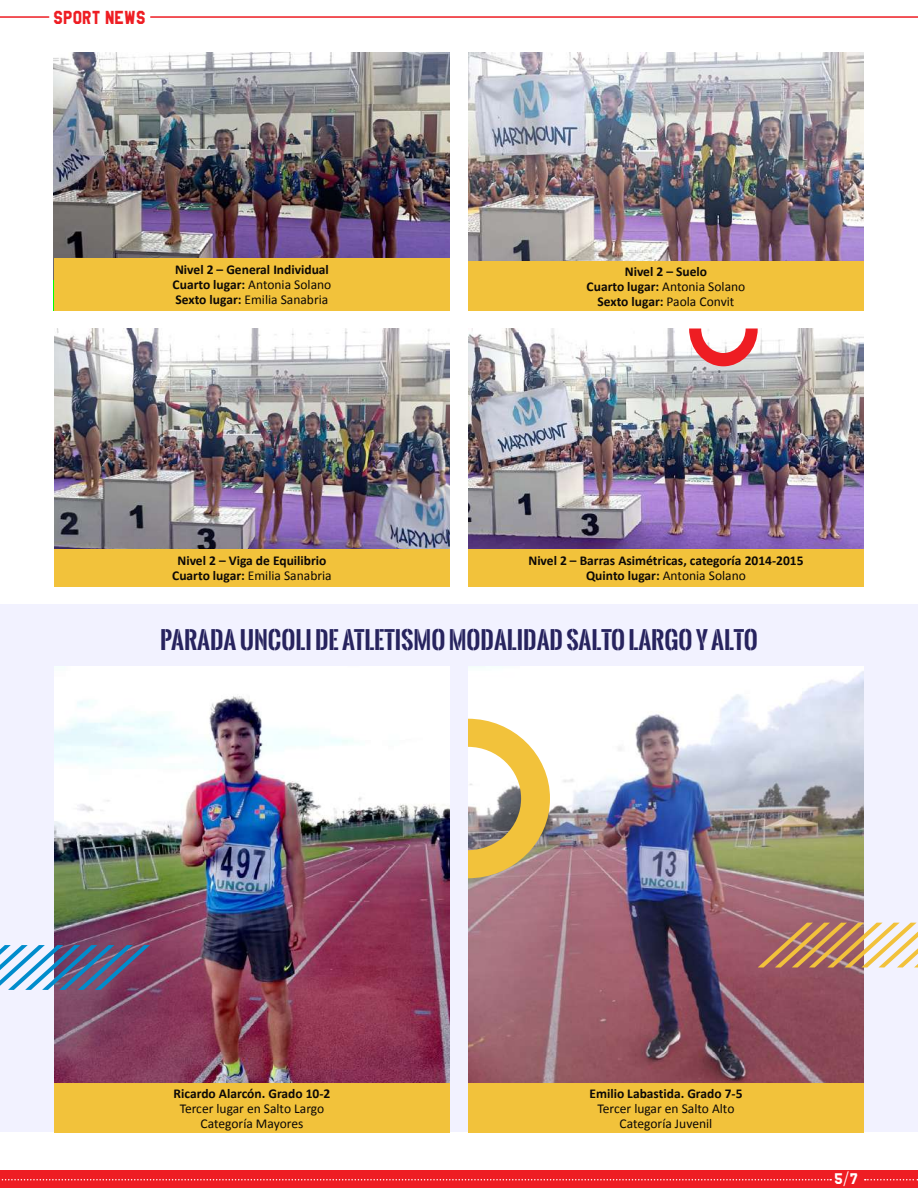
<style>
.page{position:relative;width:918px;height:1188px;background:#fff}
.page>*{position:absolute;margin:0;border:0;box-sizing:border-box;transform-origin:0 0}
.t1{font:700 24px "Oswald Stencil";color:#27235e}
.t2{font:16.5px "High School USA Sans";letter-spacing:.01em;color:#ee1d23}
.t3{font:700 13.5px/15px "Calibri";color:#0c0806;text-align:center}
.t4{font:13.5px/15px "Calibri";color:#0c0806;text-align:center}
.t5{font:13.5px "High School USA Sans";color:#fff}
.s1{font-weight:400}
</style>
<div class="page">
<hr style="left:0;top:16px;width:49px;height:2px;background:#ee1d23">
<hr style="left:151px;top:16px;width:767px;height:2px;background:#ee1d23">
<img style="left:53px;top:52px;width:396px;height:228px">
<img style="left:468px;top:52px;width:396px;height:209px">
<img style="left:468px;top:328px;width:396px;height:221px">
<img style="left:54px;top:328px;width:396px;height:221px">
<div style="left:468px;top:261px;width:396px;height:50px;background:#f2c23b"></div>
<div style="left:468px;top:549px;width:396px;height:38px;background:#f2c23b"></div>
<div style="left:54px;top:549px;width:396px;height:38px;background:#f2c23b"></div>
<div style="left:54px;top:258px;width:396px;height:53px;background:#f2c23b"></div>
<div style="left:0;top:604px;width:918px;height:528px;background:#f2f2ff"></div>
<img style="left:54px;top:666px;width:396px;height:417px">
<img style="left:468px;top:666px;width:396px;height:417px">
<div style="left:54px;top:1083px;width:396px;height:49px;background:#f2c23b"></div>
<div style="left:468px;top:1083px;width:396px;height:49px;background:#f2c23b"></div>
<div style="left:0;top:1170px;width:918px;height:18px;background:#ee1d23"></div>
<svg style="left:1px;top:1179px;width:830px;height:1px"></svg>
<svg style="left:865px;top:1179px;width:53px;height:1px"></svg>
<svg style="left:0;top:945px;width:150px;height:45px"></svg>
<svg style="left:758px;top:923px;width:160px;height:45px"></svg>
<svg style="left:468px;top:719px;width:82px;height:159px"></svg>
<svg style="left:689px;top:328px;width:69px;height:38px"></svg>
<p class="t2" style="left:53px;top:7px;width:94px">SPORT NEWS</p>
<p class="t3" style="left:173px;top:262px;width:160px;text-align:left">Nivel 2 – General Individual<br>Cuarto lugar: <span class="s1">Antonia Solano<br></span>Sexto lugar: <span class="s1">Emilia Sanabria</span></p>
<p class="t3" style="left:587px;top:264px;width:160px">Nivel 2 – Suelo<br>Cuarto lugar: <span class="s1">Antonia Solano<br></span>Sexto lugar: <span class="s1">Paola Convit</span></p>
<p class="t3" style="left:172px;top:553px;width:161px">Nivel 2 – Viga de Equilibrio<br>Cuarto lugar: <span class="s1">Emilia Sanabria</span></p>
<p class="t3" style="left:528px;top:553px;width:277px">Nivel 2 – Barras Asimétricas, categoría 2014-2015<br>Quinto lugar: <span class="s1">Antonia Solano</span></p>
<h1 class="t1" style="left:160px;top:622px;width:599px">PARADA UNCOLI DE ATLETISMO MODALIDAD SALTO LARGO Y ALTO</h1>
<p class="t3" style="left:174px;top:1086px;width:158px">Ricardo Alarcón. Grado 10-2</p>
<p class="t4" style="left:180px;top:1101px;width:146px">Tercer lugar en Salto Largo<br>Categoría Mayores</p>
<p class="t3" style="left:589px;top:1086px;width:155px">Emilio Labastida. Grado 7-5</p>
<p class="t4" style="left:598px;top:1101px;width:138px">Tercer lugar en Salto Alto<br>Categoría Juvenil</p>
<p class="t5" style="left:834px;top:1171px;width:25px">5/7</p>
</div>
